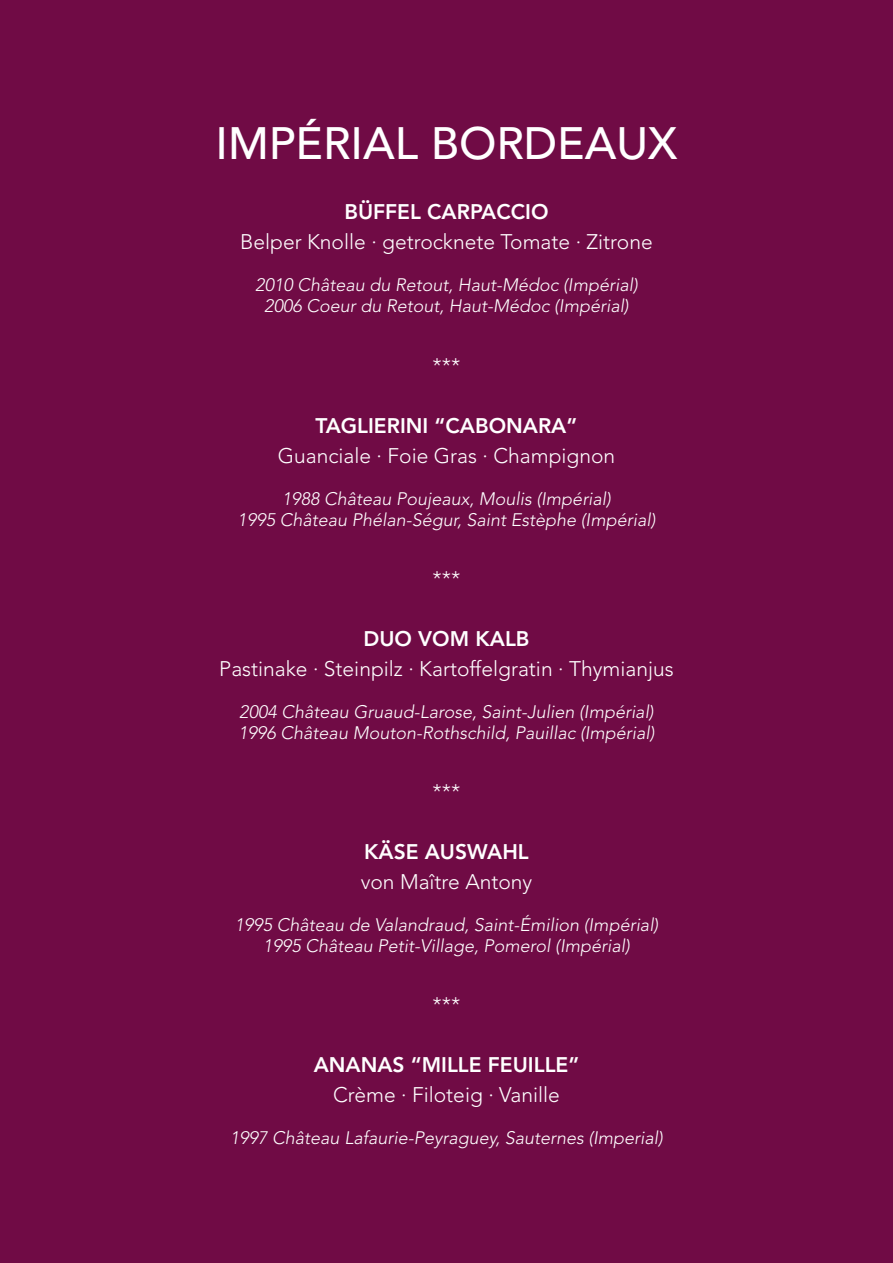
<style>
.page{position:relative;width:893px;height:1263px;background:#700b45}
.page>*{position:absolute;margin:0;border:0;box-sizing:border-box;transform-origin:0 0}
.t1{font:500 45px "Avenir LT Std";color:#fff}
.t2{font:300 21px "Avenir LT Std";color:#fff}
.t3{font:800 21px "Avenir LT Std";color:#fff}
.t4{font:italic 300 18px "Avenir LT Std";color:#fff}
</style>
<div class="page">
<p class="t1" style="left:216px;top:118px;width:463px">IMPÉRIAL BORDEAUX</p>
<p class="t3" style="left:344px;top:200px;width:206px">BÜFFEL CARPACCIO</p>
<p class="t2" style="left:240px;top:230px;width:414px">Belper Knolle ∙ getrocknete Tomate ∙ Zitrone</p>
<p class="t4" style="left:255px;top:275px;width:384px">2010 Château du Retout, Haut-Médoc (Impérial)</p>
<p class="t4" style="left:264px;top:296px;width:366px">2006 Coeur du Retout, Haut-Médoc (Impérial)</p>
<p class="t2" style="left:432px;top:353px;width:29px">***</p>
<p class="t3" style="left:316px;top:413px;width:263px">TAGLIERINI “CABONARA”</p>
<p class="t2" style="left:278px;top:443px;width:339px">Guanciale ∙ Foie Gras ∙ Champignon</p>
<p class="t4" style="left:282px;top:488px;width:330px">1988 Château Poujeaux, Moulis (Impérial)</p>
<p class="t4" style="left:238px;top:509px;width:419px">1995 Château Phélan-Ségur, Saint Estèphe (Impérial)</p>
<p class="t2" style="left:432px;top:566px;width:29px">***</p>
<p class="t3" style="left:363px;top:626px;width:168px">DUO VOM KALB</p>
<p class="t2" style="left:219px;top:656px;width:456px">Pastinake ∙ Steinpilz ∙ Kartoffelgratin ∙ Thymianjus</p>
<p class="t4" style="left:239px;top:701px;width:416px">2004 Château Gruaud-Larose, Saint-Julien (Impérial)</p>
<p class="t4" style="left:238px;top:722px;width:417px">1996 Château Mouton-Rothschild, Pauillac (Impérial)</p>
<p class="t2" style="left:432px;top:779px;width:29px">***</p>
<p class="t3" style="left:364px;top:839px;width:166px">KÄSE AUSWAHL</p>
<p class="t2" style="left:361px;top:869px;width:173px">von Maître Antony</p>
<p class="t4" style="left:235px;top:914px;width:425px">1995 Château de Valandraud, Saint-Émilion (Impérial)</p>
<p class="t4" style="left:263px;top:935px;width:368px">1995 Château Petit-Village, Pomerol (Impérial)</p>
<p class="t2" style="left:432px;top:992px;width:29px">***</p>
<p class="t3" style="left:314px;top:1052px;width:267px">ANANAS “MILLE FEUILLE”</p>
<p class="t2" style="left:333px;top:1082px;width:228px">Crème ∙ Filoteig ∙ Vanille</p>
<p class="t4" style="left:230px;top:1127px;width:434px">1997 Château Lafaurie-Peyraguey, Sauternes (Imperial)</p>
</div>
